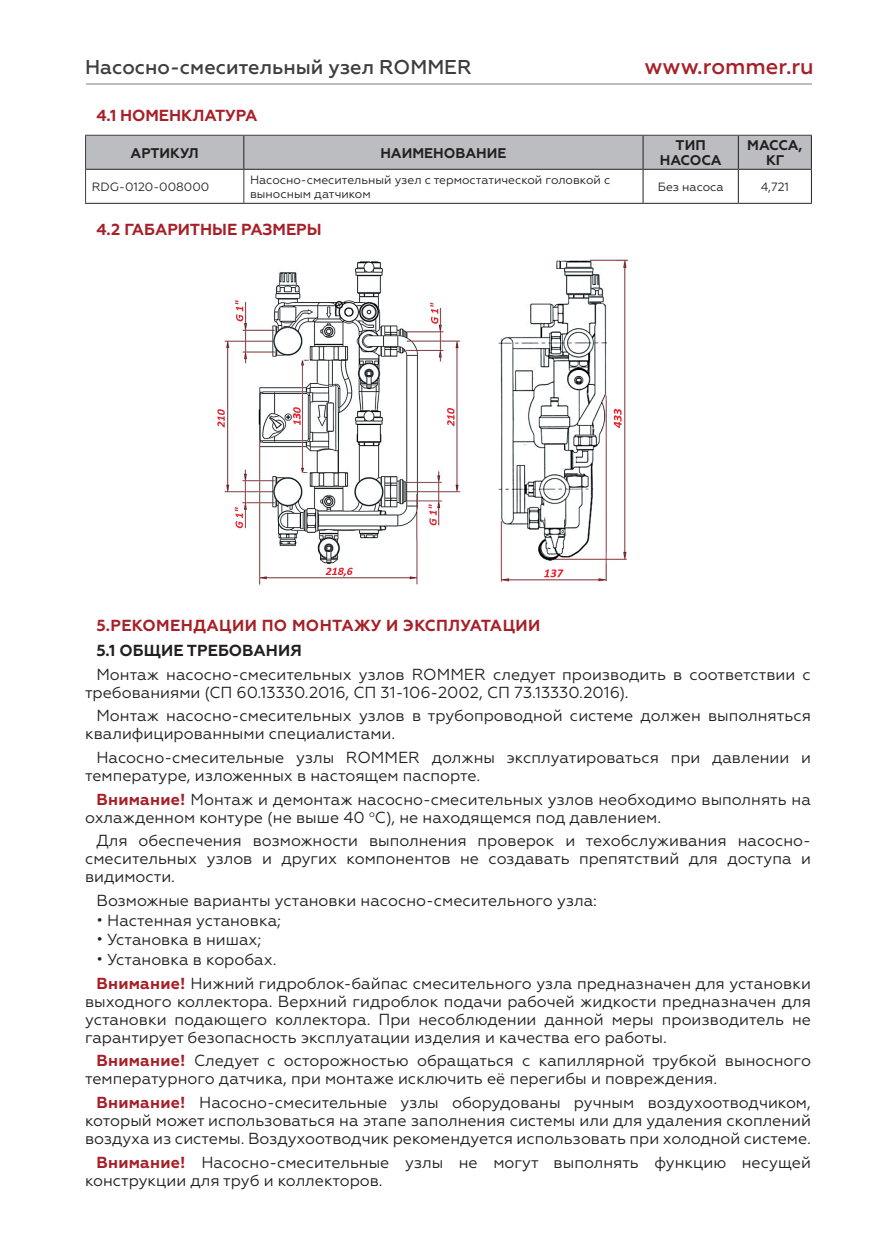
<style>
.page{position:relative;width:896px;height:1248px;background:#fff}
.page>*{position:absolute;margin:0;border:0;box-sizing:border-box;transform-origin:0 0}
.t1{font:500 22px "Geometria";color:#a71f27}
.t2{font:500 20px "Geometria";color:#3e3e3f}
.t3{font:16px/18px "Geometria";color:#231f20}
.t4{font:700 16px "Geometria";letter-spacing:.025em;color:#a71f27}
.t5{font:700 16px "Geometria";letter-spacing:-.005em;color:#a71f27}
.t6{font:700 16px "Geometria";color:#231f20}
.t7{font:700 14px/15.4px "Geometria";color:#231f20;text-align:center}
.t8{font:12px/13.2px "Geometria";color:#231f20}
.s1{font-weight:700;color:#a71f27}
</style>
<div class="page">
<hr style="left:86px;top:84px;width:726px;height:1px;background:#bcbdc0">
<div style="left:86px;top:136px;width:725px;height:33px;background:#bcbdc0"></div>
<hr style="left:85px;top:135px;width:159px;height:1px;background:#3e3e3f">
<hr style="left:85px;top:136px;width:1px;height:33px;background:#3e3e3f">
<hr style="left:244px;top:135px;width:399px;height:1px;background:#3e3e3f">
<hr style="left:643px;top:135px;width:95px;height:1px;background:#3e3e3f">
<hr style="left:738px;top:135px;width:74px;height:1px;background:#3e3e3f">
<hr style="left:811px;top:136px;width:1px;height:33px;background:#231f20">
<hr style="left:86px;top:169px;width:158px;height:1px;background:#231f20">
<hr style="left:244px;top:169px;width:399px;height:1px;background:#231f20">
<hr style="left:643px;top:169px;width:95px;height:1px;background:#231f20">
<hr style="left:738px;top:169px;width:74px;height:1px;background:#231f20">
<hr style="left:811px;top:170px;width:1px;height:33px;background:#231f20">
<hr style="left:243px;top:136px;width:1px;height:33px;background:#231f20">
<hr style="left:642px;top:136px;width:1px;height:33px;background:#231f20">
<hr style="left:738px;top:136px;width:1px;height:33px;background:#231f20">
<hr style="left:642px;top:170px;width:1px;height:33px;background:#231f20">
<hr style="left:738px;top:170px;width:1px;height:33px;background:#231f20">
<hr style="left:85px;top:203px;width:159px;height:1px;background:#231f20">
<hr style="left:244px;top:203px;width:399px;height:1px;background:#231f20">
<hr style="left:643px;top:203px;width:95px;height:1px;background:#231f20">
<hr style="left:738px;top:203px;width:74px;height:1px;background:#231f20">
<hr style="left:85px;top:169px;width:1px;height:34px;background:#3e3e3f">
<hr style="left:243px;top:170px;width:1px;height:33px;background:#3e3e3f">
<img style="left:217px;top:261px;width:244px;height:324px">
<img style="left:498px;top:259px;width:131px;height:323px">
<p class="t2" style="left:85px;top:55px;width:388px">Насосно-смесительный узел ROMMER</p>
<h1 class="t1" style="left:644px;top:53px;width:171px">www.rommer.ru</h1>
<p class="t5" style="left:96px;top:106px;width:162px">4.1 НОМЕНКЛАТУРА</p>
<p class="t7" style="left:131px;top:145px;width:70px">АРТИКУЛ</p>
<p class="t7" style="left:380px;top:145px;width:128px">НАИМЕНОВАНИЕ</p>
<p class="t7" style="left:660px;top:137px;width:63px">ТИП<br>НАСОСА</p>
<p class="t7" style="left:747px;top:137px;width:57px">МАССА,<br>КГ</p>
<p class="t8" style="left:92px;top:180px;width:119px">RDG-0120-008000</p>
<p class="t8" style="left:250px;top:173px;width:362px">Насосно-смесительный узел с термостатической головкой с выносным датчиком</p>
<p class="t8" style="left:658px;top:180px;width:68px">Без насоса</p>
<p class="t8" style="left:761px;top:180px;width:30px">4,721</p>
<p class="t5" style="left:96px;top:219px;width:227px">4.2 ГАБАРИТНЫЕ РАЗМЕРЫ</p>
<p class="t4" style="left:96px;top:615px;width:445px">5.РЕКОМЕНДАЦИИ ПО МОНТАЖУ И ЭКСПЛУАТАЦИИ</p>
<p class="t6" style="left:96px;top:640px;width:207px">5.1 ОБЩИЕ ТРЕБОВАНИЯ</p>
<p class="t3" style="left:85px;top:665px;width:727px;text-indent:11px">Монтаж насосно-смесительных узлов ROMMER следует производить в соответствии с требованиями (СП 60.13330.2016, СП 31-106-2002, СП 73.13330.2016).</p>
<p class="t3" style="left:85px;top:706px;width:727px;text-indent:11px">Монтаж насосно-смесительных узлов в трубопроводной системе должен выполняться квалифицированными специалистами.</p>
<p class="t3" style="left:85px;top:748px;width:727px;text-indent:11px">Насосно-смесительные узлы ROMMER должны эксплуатироваться при давлении и температуре, изложенных в настоящем паспорте.</p>
<p class="t3" style="left:85px;top:790px;width:727px;text-indent:11px"><span class="s1">Внимание!</span> Монтаж и демонтаж насосно-смесительных узлов необходимо выполнять на охлажденном контуре (не выше 40 <sup>о</sup>С), не находящемся под давлением.</p>
<p class="t3" style="left:85px;top:831px;width:727px;text-align:justify;text-indent:11px">Для обеспечения возможности выполнения проверок и техобслуживания насосно&shy;смесительных узлов и других компонентов не создавать препятствий для доступа и видимости.</p>
<p class="t3" style="left:96px;top:891px;width:502px">Возможные варианты установки насосно-смесительного узла:</p>
<p class="t3" style="left:96px;top:911px;width:186px">• Настенная установка;</p>
<p class="t3" style="left:96px;top:930px;width:167px">• Установка в нишах;</p>
<p class="t3" style="left:96px;top:947px;width:716px;line-height:23.6px">• Установка в коробах.<br><span class="s1">Внимание!</span> Нижний гидроблок-байпас смесительного узла предназначен для установки</p>
<p class="t3" style="left:85px;top:992px;width:727px;text-align:justify">выходного коллектора. Верхний гидроблок подачи рабочей жидкости предназначен для установки подающего коллектора. При несоблюдении данной меры производитель не гарантирует безопасность эксплуатации изделия и качества его работы.</p>
<p class="t3" style="left:85px;top:1051px;width:727px;text-indent:11px"><span class="s1">Внимание!</span> Следует с осторожностью обращаться с капиллярной трубкой выносного температурного датчика, при монтаже исключить её перегибы и повреждения.</p>
<p class="t3" style="left:85px;top:1093px;width:727px;text-align:justify;text-indent:11px"><span class="s1">Внимание!</span> Насосно-смесительные узлы оборудованы ручным воздухоотводчиком, который может использоваться на этапе заполнения системы или для удаления скоплений воздуха из системы. Воздухоотводчик рекомендуется использовать при холодной системе.</p>
<p class="t3" style="left:85px;top:1153px;width:727px;text-indent:11px"><span class="s1">Внимание!</span> Насосно-смесительные узлы не могут выполнять функцию несущей конструкции для труб и коллекторов.</p>
</div>
